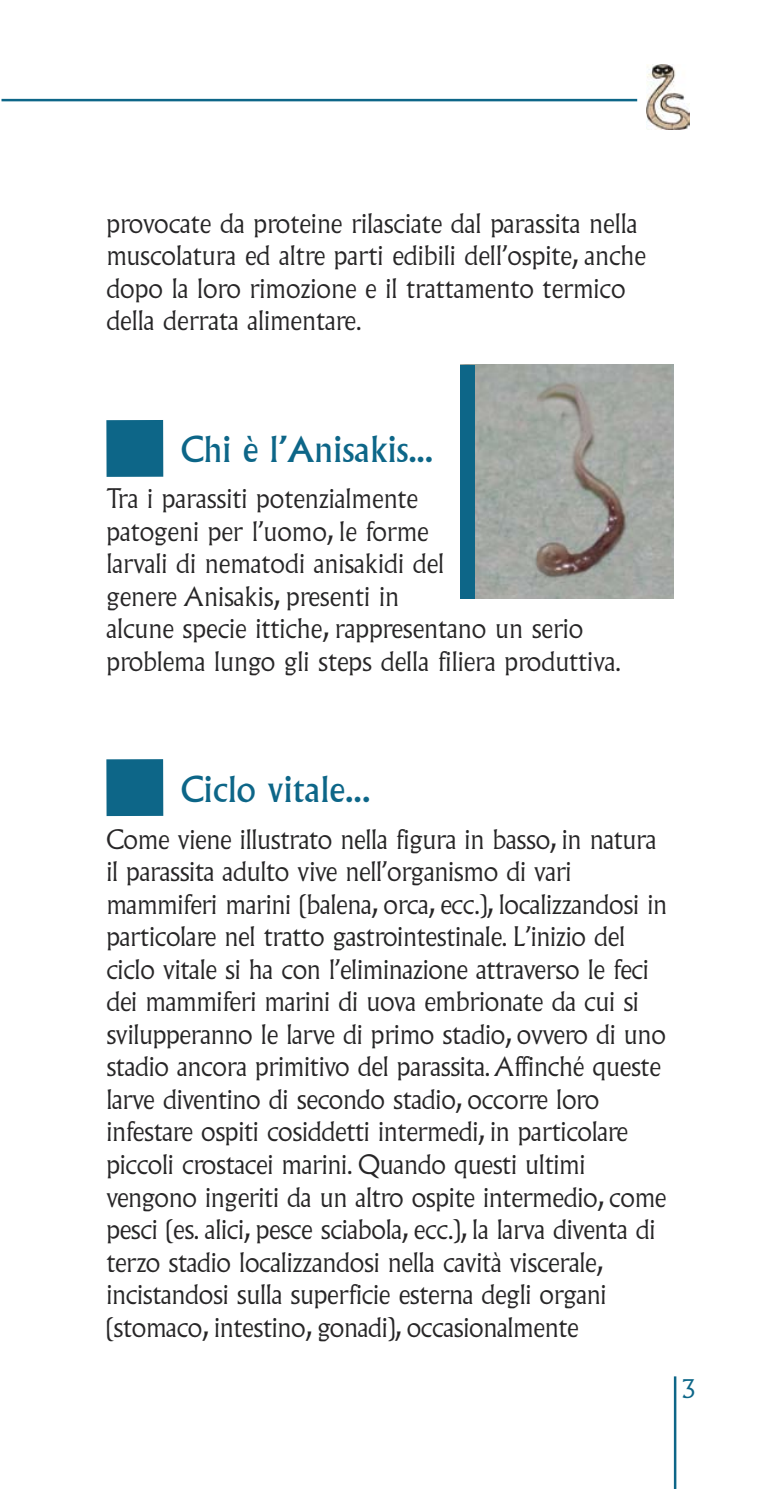
<style>
.page{position:relative;width:780px;height:1489px;background:#fff}
.page>*{position:absolute;margin:0;border:0;box-sizing:border-box;transform-origin:0 0}
.t1{font:35px "Albertus";letter-spacing:-.005em;color:#0d6688}
.t2{font:300 26.25px/32.5px "Albertus";letter-spacing:-.01em;color:#272627}
.t3{font:300 25px "Albertus";color:#0d6688}
</style>
<div class="page">
<img style="left:646px;top:65px;width:43px;height:64px">
<hr style="left:2px;top:99px;width:635px;height:2px;background:#0d6688">
<hr style="left:673px;top:1376px;width:3px;height:112px;background:#0d6688">
<div style="left:106px;top:420px;width:57px;height:57px;background:#0d6688"></div>
<div style="left:106px;top:759px;width:57px;height:57px;background:#0d6688"></div>
<img style="left:475px;top:365px;width:198px;height:233px">
<div style="left:461px;top:365px;width:14px;height:233px;background:#0d6688"></div>
<p class="t2" style="left:106px;top:209px;width:541px">provocate da proteine rilasciate dal parassita nella muscolatura ed altre parti edibili dell’ospite, anche dopo la loro rimozione e il trattamento termico della derrata alimentare.</p>
<h1 class="t1" style="left:181px;top:435px;width:254px">Chi è l’Anisakis...</h1>
<p class="t2" style="left:106px;top:484px;width:516px">Tra i parassiti potenzialmente<br>patogeni per l’uomo, le forme<br>larvali di nematodi anisakidi del<br>genere Anisakis, presenti in<br>alcune specie ittiche, rappresentano un serio problema lungo gli steps della filiera produttiva.</p>
<h1 class="t1" style="left:181px;top:775px;width:191px">Ciclo vitale...</h1>
<p class="t2" style="left:106px;top:824px;width:562px">Come viene illustrato nella figura in basso, in natura il parassita adulto vive nell’organismo di vari mammiferi marini (balena, orca, ecc.), localizzandosi in particolare nel tratto gastrointestinale. L’inizio del ciclo vitale si ha con l’eliminazione attraverso le feci dei mammiferi marini di uova embrionate da cui si svilupperanno le larve di primo stadio, ovvero di uno stadio ancora primitivo del parassita.Affinché queste larve diventino di secondo stadio, occorre loro infestare ospiti cosiddetti intermedi, in particolare piccoli crostacei marini. Quando questi ultimi vengono ingeriti da un altro ospite intermedio, come pesci (es. alici, pesce sciabola, ecc.), la larva diventa di terzo stadio localizzandosi nella cavità viscerale, incistandosi sulla superficie esterna degli organi (stomaco, intestino, gonadi), occasionalmente</p>
<p class="t3" style="left:682px;top:1378px;width:14px">3</p>
</div>
